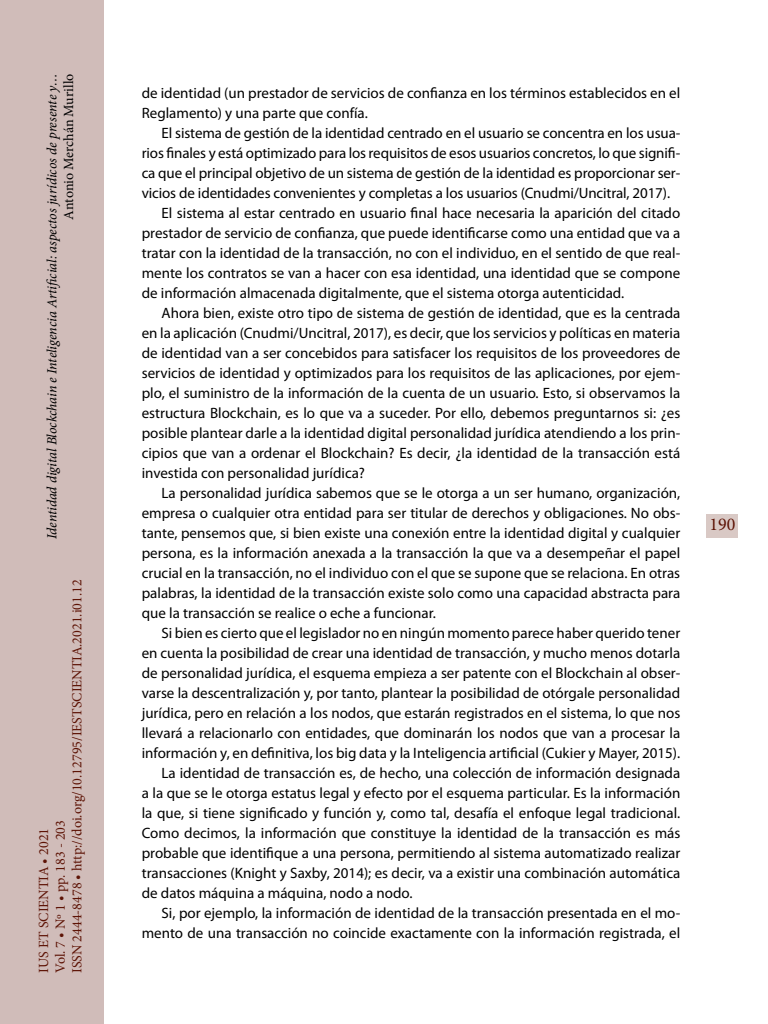
<style>
.page{position:relative;width:768px;height:1024px;background:#fff}
.page>*{position:absolute;margin:0;border:0;box-sizing:border-box;transform-origin:0 0}
.t1{font:18px "Minion Pro";color:#5d1305}
._00_bsc{font:15px/20px "Myriad Pro";color:#000;text-align:justify}
.t2{font:14px/16.8px "Minion Pro";color:#5d1305}
.t3{font:italic 14px "Minion Pro";letter-spacing:-.01em;color:#000}
.t4{font:14px "Minion Pro";letter-spacing:-.005em;color:#000}
</style>
<div class="page">
<div style="left:0;top:0;width:103px;height:1024px;background:#d0bcb9"></div>
<div style="left:707px;top:514px;width:31px;height:24px;background:#d9c9c5"></div>
<p class="t3" style="left:42px;top:539px;width:467px;rotate:-90deg">Identidad digital Blockchain e Inteligencia Artificial: aspectos jurídicos de presente y…</p>
<p class="t4" style="left:59px;top:220px;width:147px;rotate:-90deg">Antonio Merchán Murillo</p>
<p class="t2" style="left:35px;top:973px;width:395px;rotate:-90deg">IUS ET SCIENTIA • 2021<br>Vol. 7 • Nº 1 • pp. 183 - 203<br>ISSN 2444-8478 • http://doi.org/10.12795/IESTSCIENTIA.2021.i01.12</p>
<p class="_00_bsc" style="left:142px;top:83px;width:540px">de identidad (un prestador de servicios de confianza en los términos establecidos en el<br>Reglamento) y una parte que confía.</p>
<p class="_00_bsc" style="left:142px;top:123px;width:540px;text-indent:20px">El sistema de gestión de la identidad centrado en el usuario se concentra en los usua&shy;rios finales y está optimizado para los requisitos de esos usuarios concretos, lo que signifi&shy;ca que el principal objetivo de un sistema de gestión de la identidad es proporcionar ser&shy;vicios de identidades convenientes y completas a los usuarios (Cnudmi/Uncitral, 2017).</p>
<p class="_00_bsc" style="left:142px;top:203px;width:540px;text-indent:20px">El sistema al estar centrado en usuario final hace necesaria la aparición del citado prestador de servicio de confianza, que puede identificarse como una entidad que va a tratar con la identidad de la transacción, no con el individuo, en el sentido de que real&shy;mente los contratos se van a hacer con esa identidad, una identidad que se compone de información almacenada digitalmente, que el sistema otorga autenticidad.</p>
<p class="_00_bsc" style="left:142px;top:303px;width:540px;text-indent:20px">Ahora bien, existe otro tipo de sistema de gestión de identidad, que es la centrada en la aplicación (Cnudmi/Uncitral, 2017), es decir, que los servicios y políticas en materia de identidad van a ser concebidos para satisfacer los requisitos de los proveedores de servicios de identidad y optimizados para los requisitos de las aplicaciones, por ejem&shy;plo, el suministro de la información de la cuenta de un usuario. Esto, si observamos la estructura Blockchain, es lo que va a suceder. Por ello, debemos preguntarnos si: ¿es posible plantear darle a la identidad digital personalidad jurídica atendiendo a los prin&shy;cipios que van a ordenar el Blockchain? Es decir, ¿la identidad de la transacción está investida con personalidad jurídica?</p>
<p class="_00_bsc" style="left:142px;top:483px;width:540px;text-indent:20px">La personalidad jurídica sabemos que se le otorga a un ser humano, organización, empresa o cualquier otra entidad para ser titular de derechos y obligaciones. No obs&shy;tante, pensemos que, si bien existe una conexión entre la identidad digital y cualquier persona, es la información anexada a la transacción la que va a desempeñar el papel crucial en la transacción, no el individuo con el que se supone que se relaciona. En otras palabras, la identidad de la transacción existe solo como una capacidad abstracta para que la transacción se realice o eche a funcionar.</p>
<p class="_00_bsc" style="left:142px;top:623px;width:540px;text-indent:20px">Si bien es cierto que el legislador no en ningún momento parece haber querido tener en cuenta la posibilidad de crear una identidad de transacción, y mucho menos dotarla de personalidad jurídica, el esquema empieza a ser patente con el Blockchain al obser&shy;varse la descentralización y, por tanto, plantear la posibilidad de otórgale personalidad jurídica, pero en relación a los nodos, que estarán registrados en el sistema, lo que nos llevará a relacionarlo con entidades, que dominarán los nodos que van a procesar la información y, en definitiva, los big data y la Inteligencia artificial (Cukier y Mayer, 2015).</p>
<p class="_00_bsc" style="left:142px;top:763px;width:540px;text-indent:20px">La identidad de transacción es, de hecho, una colección de información designada a la que se le otorga estatus legal y efecto por el esquema particular. Es la información la que, si tiene significado y función y, como tal, desafía el enfoque legal tradicional.<br>Como decimos, la información que constituye la identidad de la transacción es más probable que identifique a una persona, permitiendo al sistema automatizado realizar transacciones (Knight y Saxby, 2014); es decir, va a existir una combinación automática de datos máquina a máquina, nodo a nodo.</p>
<p class="_00_bsc" style="left:142px;top:903px;width:540px;text-align:right">Si, por ejemplo, la información de identidad de la transacción presentada en el mo&shy;mento de una transacción no coincide exactamente con la información registrada, el</p>
<p class="t1" style="left:709px;top:512px;width:27px">190</p>
</div>
